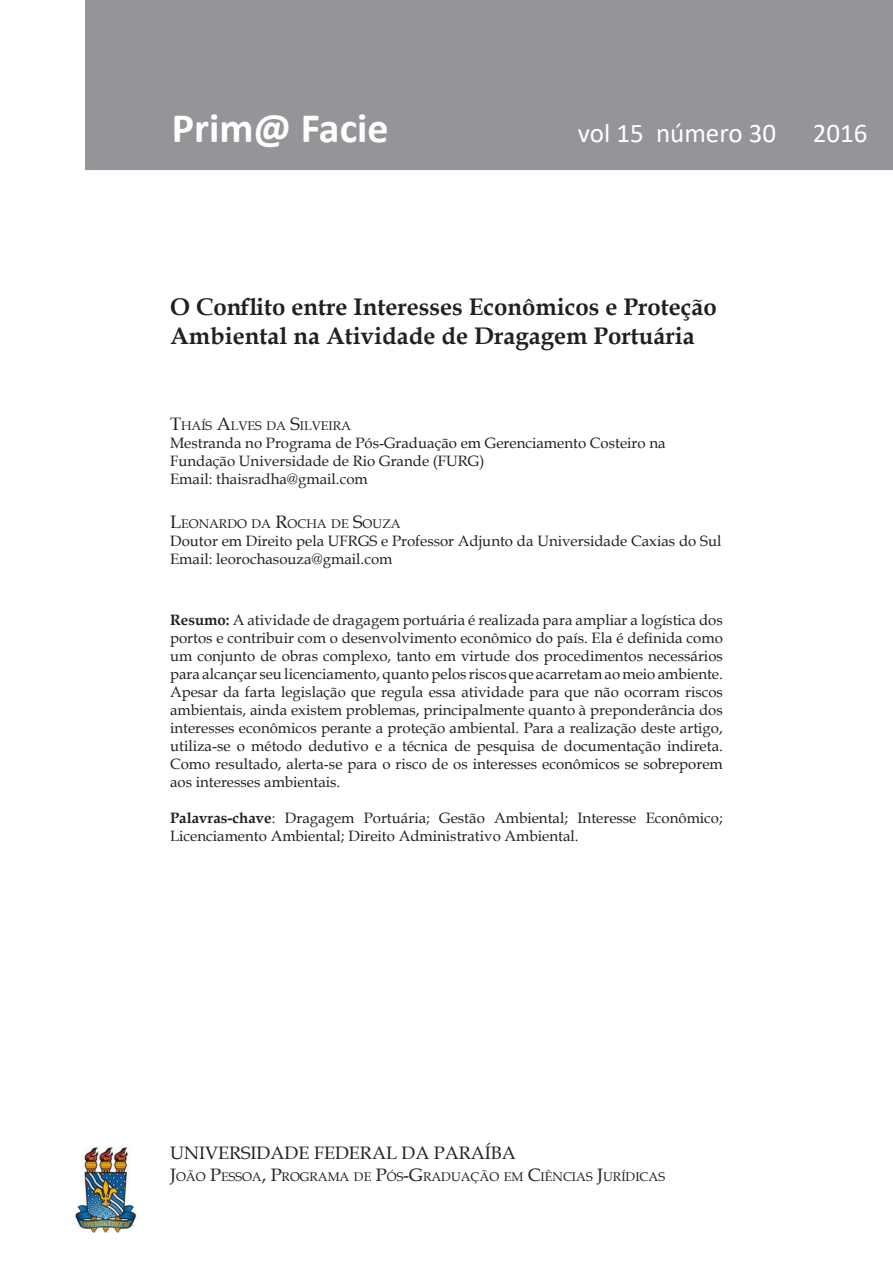
<style>
.page{position:relative;width:893px;height:1263px;background:#fff}
.page>*{position:absolute;margin:0;border:0;box-sizing:border-box;transform-origin:0 0}
.t1{font:700 42px "Calibri";color:#fff}
.t2{font:27px "Calibri";color:#fff}
.Prima_Titulo{font:700 24px/28.8px "Book Antiqua";color:#231f20}
.t3{font:18px "Book Antiqua";color:#231f20}
.Prima_resumo{font:15px/18px "Book Antiqua";color:#231f20}
.Prima_autor{font:12.6px "Book Antiqua";color:#231f20}
.s1{font-size:18px}
.s2{font-weight:700}
</style>
<div class="page">
<div style="left:85px;top:0;width:808px;height:170px;background:#939598"></div>
<img style="left:73px;top:1146px;width:66px;height:87px">
<h1 class="t1" style="left:172px;top:98px;width:218px">Prim@ Facie</h1>
<h2 class="t2" style="left:578px;top:114px;width:200px">vol 15 número 30</h2>
<h2 class="t2" style="left:813px;top:114px;width:56px">2016</h2>
<p class="Prima_Titulo" style="left:170px;top:292px;width:548px">O Conflito entre Interesses Econômicos e Proteção<br>Ambiental na Atividade de Dragagem Portuária</p>
<p class="Prima_autor" style="left:170px;top:417px;width:182px"><span class="s1">T</span>HAÍS <span class="s1">A</span>LVES DA <span class="s1">S</span>ILVEIRA</p>
<p class="Prima_resumo" style="left:170px;top:434px;width:497px">Mestranda no Programa de Pós-Graduação em Gerenciamento Costeiro na<br>Fundação Universidade de Rio Grande (FURG)</p>
<p class="Prima_resumo" style="left:170px;top:470px;width:199px">Email: thaisradha@gmail.com</p>
<p class="Prima_autor" style="left:170px;top:514px;width:232px"><span class="s1">L</span>EONARDO DA <span class="s1">R</span>OCHA DE <span class="s1">S</span>OUZA</p>
<p class="Prima_resumo" style="left:170px;top:531px;width:553px">Doutor em Direito pela UFRGS e Professor Adjunto da Universidade Caxias do Sul</p>
<p class="Prima_resumo" style="left:170px;top:549px;width:224px">Email: leorochasouza@gmail.com</p>
<p class="Prima_resumo" style="left:170px;top:610px;width:554px;text-align:justify"><span class="s2">Resumo:</span> A atividade de dragagem portuária é realizada para ampliar a logística dos portos e contribuir com o desenvolvimento econômico do país. Ela é definida como um conjunto de obras complexo, tanto em virtude dos procedimentos necessários para alcançar seu licenciamento, quanto pelos riscos que acarretam ao meio ambiente.<br>Apesar da farta legislação que regula essa atividade para que não ocorram riscos ambientais, ainda existem problemas, principalmente quanto à preponderância dos interesses econômicos perante a proteção ambiental. Para a realização deste artigo, utiliza-se o método dedutivo e a técnica de pesquisa de documentação indireta.<br>Como resultado, alerta-se para o risco de os interesses econômicos se sobreporem aos interesses ambientais.</p>
<p class="Prima_resumo" style="left:170px;top:808px;width:554px"><span class="s2">Palavras-chave</span>: Dragagem Portuária; Gestão Ambiental; Interesse Econômico;<br>Licenciamento Ambiental; Direito Administrativo Ambiental.</p>
<p class="t3" style="left:170px;top:1140px;width:347px">UNIVERSIDADE FEDERAL DA PARAÍBA</p>
<p class="Prima_autor" style="left:170px;top:1168px;width:496px"><span class="s1">J</span>OÃO <span class="s1">P</span>ESSOA<span class="s1">, P</span>ROGRAMA DE <span class="s1">P</span>ÓS<span class="s1">-G</span>RADUAÇÃO EM <span class="s1">C</span>IÊNCIAS <span class="s1">J</span>URÍDICAS</p>
</div>
